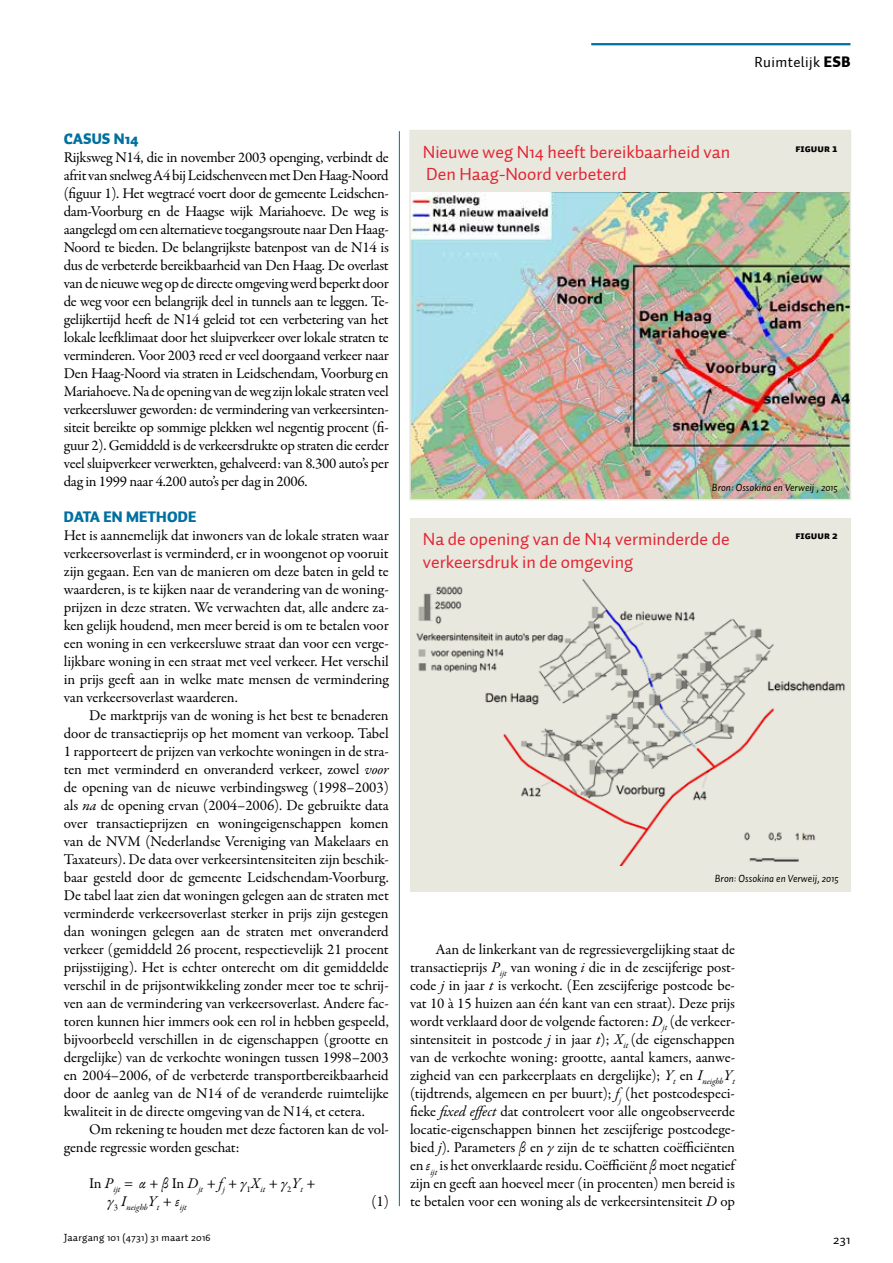
<style>
.page{position:relative;width:893px;height:1263px;background:#fff}
.page>*{position:absolute;margin:0;border:0;box-sizing:border-box;transform-origin:0 0}
.t1{font:18px/22.5px "Auto 1";color:#e32532}
.t2{font:15px/18px "Garamond Premr Pro";letter-spacing:-.01em;color:#000;text-align:justify}
.t3{font:italic 15px "Garamond Premr Pro";color:#000}
.t4{font:900 15px "Auto 1";letter-spacing:.01em;color:#00709f}
.t5{font:15px "Auto 1";letter-spacing:.025em;color:#000}
.t6{font:13.5px "Auto 1";color:#000}
.t7{font:italic 10.5px "Auto 1";color:#000}
.t8{font:10.5px "Auto 1";letter-spacing:.025em;color:#000}
.t9{font:10.5px "Auto 1 Black Sm Cp";color:#000}
.t10{font:italic 8.7px "Garamond Premr Pro";letter-spacing:.005em;color:#000}
.s1{font-weight:900}
.s2{font-style:italic}
.s3{font-style:normal}
</style>
<div class="page">
<hr style="left:591px;top:43px;width:259px;height:2px;background:#006e9f">
<div style="left:410px;top:518px;width:440px;height:373px;background:#e9e8df"></div>
<img style="left:416px;top:579px;width:429px;height:286px">
<div style="left:410px;top:131px;width:440px;height:369px;background:#e9e8df"></div>
<img style="left:412px;top:193px;width:436px;height:304px">
<div style="left:409px;top:130px;width:442px;height:370px;border:2px solid #e9e8df"></div>
<hr style="left:399px;top:131px;width:1px;height:1075px;background:#006e9f">
<p class="t5" style="left:754px;top:53px;width:97px">Ruimtelijk <span class="s1">ESB</span></p>
<p class="t4" style="left:64px;top:129px;width:77px">CASUS N14</p>
<p class="t2" style="left:64px;top:149px;width:327px">Rijksweg N14, die in november 2003 openging, verbindt de afrit van snelweg A4 bij Leidschenveen met Den Haag-Noord (figuur 1). Het wegtracé voert door de gemeente Leidschen&shy;dam-Voorburg en de Haagse wijk Mariahoeve. De weg is aangelegd om een alternatieve toegangsroute naar Den Haag-Noord te bieden. De belangrijkste batenpost van de N14 is dus de verbeterde bereikbaarheid van Den Haag. De overlast van de nieuwe weg op de directe omgeving werd beperkt door de weg voor een belangrijk deel in tunnels aan te leggen. Te&shy;gelijkertijd heeft de N14 geleid tot een verbetering van het lokale leefklimaat door het sluipverkeer over lokale straten te verminderen. Voor 2003 reed er veel doorgaand verkeer naar Den Haag-Noord via straten in Leidschendam, Voorburg en Mariahoeve. Na de opening van de weg zijn lokale straten veel verkeersluwer geworden: de vermindering van verkeersinten&shy;siteit bereikte op sommige plekken wel negentig procent (fi&shy;guur 2). Gemiddeld is de verkeersdrukte op straten die eerder veel sluipverkeer verwerkten, gehalveerd: van 8.300 auto’s per dag in 1999 naar 4.200 auto’s per dag in 2006.</p>
<p class="t4" style="left:64px;top:507px;width:134px">DATA EN METHODE</p>
<p class="t2" style="left:64px;top:527px;width:327px">Het is aannemelijk dat inwoners van de lokale straten waar verkeersoverlast is verminderd, er in woongenot op vooruit zijn gegaan. Een van de manieren om deze baten in geld te waarderen, is te kijken naar de verandering van de woning&shy;prijzen in deze straten. We verwachten dat, alle andere za&shy;ken gelijk houdend, men meer bereid is om te betalen voor een woning in een verkeersluwe straat dan voor een verge&shy;lijkbare woning in een straat met veel verkeer. Het verschil in prijs geeft aan in welke mate mensen de vermindering van verkeersoverlast waarderen.</p>
<p class="t2" style="left:64px;top:707px;width:327px;text-indent:26px">De marktprijs van de woning is het best te benaderen door de transactieprijs op het moment van verkoop. Tabel 1 rapporteert de prijzen van verkochte woningen in de stra&shy;ten met verminderd en onveranderd verkeer, zowel <span class="s2">voor </span>de opening van de nieuwe verbindingsweg (1998–2003) als <span class="s2">na</span> de opening ervan (2004–2006). De gebruikte data over transactieprijzen en woningeigenschappen komen van de NVM (Nederlandse Vereniging van Makelaars en Taxateurs). De data over verkeersintensiteiten zijn beschik&shy;baar gesteld door de gemeente Leidschendam-Voorburg.<br>De tabel laat zien dat woningen gelegen aan de straten met verminderde verkeersoverlast sterker in prijs zijn gestegen dan woningen gelegen aan de straten met onveranderd verkeer (gemiddeld 26 procent, respectievelijk 21 procent prijsstijging). Het is echter onterecht om dit gemiddelde verschil in de prijsontwikkeling zonder meer toe te schrij&shy;ven aan de vermindering van verkeersoverlast. Andere fac&shy;toren kunnen hier immers ook een rol in hebben gespeeld, bijvoorbeeld verschillen in de eigenschappen (grootte en dergelijke) van de verkochte woningen tussen 1998–2003 en 2004–2006, of de verbeterde transportbereikbaarheid door de aanleg van de N14 of de veranderde ruimtelijke kwaliteit in de directe omgeving van de N14, et cetera.</p>
<p class="t2" style="left:64px;top:1121px;width:326px;text-indent:26px">Om rekening te houden met deze factoren kan de vol&shy;gende regressie worden geschat:</p>
<p class="t3" style="left:89px;top:1174px;width:228px"><span class="s3">In</span> P<sub>ijt</sub> = α + β <span class="s3">In</span> D<sub>jt</sub> + f<sub>j</sub> + γ<sub>1</sub>X<sub>it</sub> + γ<sub>2</sub>Y<sub>t</sub> +</p>
<p class="t10" style="left:108px;top:1201px;width:81px"><sup>γ</sup><span class="s3">3</span> <sup>I</sup>neighb<sup>Y</sup>t <sup>+</sup> <sup>ε</sup>ijt</p>
<p class="t2" style="left:371px;top:1193px;width:19px">(1)</p>
<p class="t8" style="left:64px;top:1231px;width:148px">Jaargang 101 (4731) 31 maart 2016</p>
<p class="t1" style="left:423px;top:141px;width:309px">Nieuwe weg N14 heeft bereikbaarheid van<br>Den Haag-Noord verbeterd</p>
<p class="t9" style="left:795px;top:142px;width:44px">FIGUUR 1</p>
<p class="t7" style="left:712px;top:481px;width:127px">Bron: Ossokina en Verweij , 2015</p>
<p class="t1" style="left:423px;top:528px;width:308px">Na de opening van de N14 verminderde de verkeersdruk in de omgeving</p>
<p class="t9" style="left:795px;top:530px;width:44px">FIGUUR 2</p>
<p class="t7" style="left:715px;top:872px;width:125px">Bron: Ossokina en Verweij, 2015</p>
<p class="t2" style="left:410px;top:941px;width:327px;text-indent:26px">Aan de linkerkant van de regressievergelijking staat de transactieprijs <span class="s2">P</span><sub>ijt</sub> van woning <span class="s2">i</span> die in de zescijferige post&shy;code <span class="s2">j</span> in jaar <span class="s2">t</span> is verkocht. (Een zescijferige postcode be&shy;vat 10 à 15 huizen aan één kant van een straat). Deze prijs wordt verklaard door de volgende factoren: <span class="s2">D</span><sub>jt</sub> (de verkeer&shy;sintensiteit in postcode <span class="s2">j</span> in jaar <span class="s2">t</span>); <span class="s2">X</span><sub>it</sub> (de eigenschappen van de verkochte woning: grootte, aantal kamers, aanwe&shy;zigheid van een parkeerplaats en dergelijke); <span class="s2">Y</span><sub>t</sub> en <span class="s2">I</span><sub>neighb</sub><span class="s2">Y</span><sub>t </sub>(tijdtrends, algemeen en per buurt); <span class="s2">f</span><sub>j</sub> (het postcodespeci&shy;fieke <span class="s2">fixed effect</span> dat controleert voor alle ongeobserveerde locatie-eigenschappen binnen het zescijferige postcodege&shy;bied <span class="s2">j</span>). Parameters <span class="s2">β</span> en <span class="s2">γ</span> zijn de te schatten coëfficiënten en <span class="s2">ε</span><sub>ijt</sub> is het onverklaarde residu. Coëfficiënt <span class="s2">β</span> moet negatief zijn en geeft aan hoeveel meer (in procenten) men bereid is te betalen voor een woning als de verkeersintensiteit <span class="s2">D</span> op</p>
<p class="t6" style="left:833px;top:1231px;width:19px">231</p>
</div>
